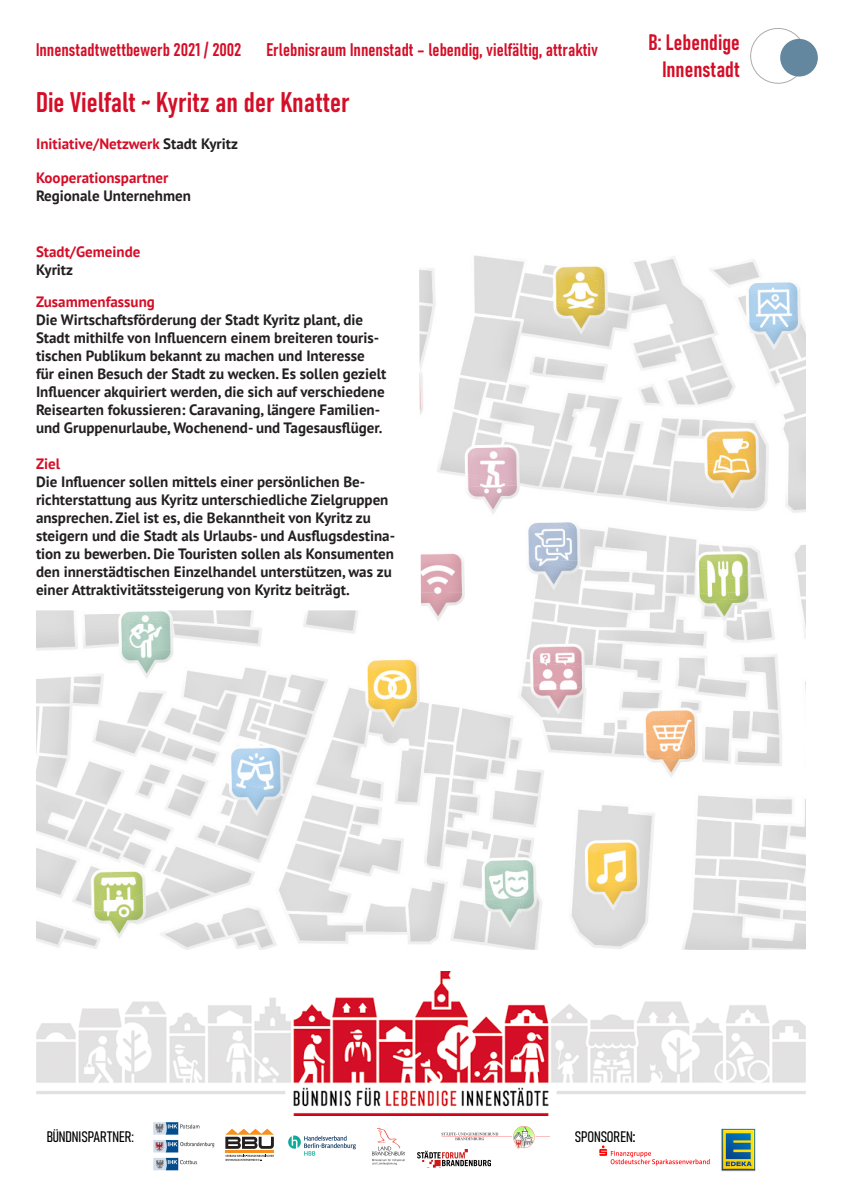
<style>
.page{position:relative;width:842px;height:1191px;background:#fff}
.page>*{position:absolute;margin:0;border:0;box-sizing:border-box;transform-origin:0 0}
.t1{font:28px "Bahnschrift";color:#d40e27}
.t2{font:22px/26.4px "Bahnschrift";color:#d40e27;text-align:right}
.t3{font:18px "Bahnschrift";color:#d40e27}
.t4{font:700 15px/18px "PT Sans";color:#231f20}
.t5{font:700 15px "PT Sans";color:#d40e27}
.t6{font:15px "Bahnschrift";color:#000}
.s1{color:#231f20}
</style>
<div class="page">
<hr style="left:225px;top:1150px;width:49px;height:2px;background:#f6911e">
<svg style="left:225px;top:1154px;width:49px;height:7px"></svg>
<svg style="left:225px;top:1128px;width:49px;height:20px"></svg>
<img style="left:417px;top:1149px;width:73px;height:18px">
<img style="left:288px;top:1135px;width:68px;height:21px">
<img style="left:372px;top:1128px;width:32px;height:37px">
<img style="left:441px;top:1126px;width:109px;height:22px">
<img style="left:153px;top:1122px;width:62px;height:49px">
<img style="left:599px;top:1145px;width:111px;height:21px">
<img style="left:721px;top:1128px;width:35px;height:43px">
<img style="left:36px;top:972px;width:770px;height:143px">
<div style="left:750px;top:28px;width:56px;height:56px;border:1px solid #afabab;border-radius:50%"></div>
<div style="left:780px;top:39px;width:38px;height:38px;background:#62879f;border-radius:50%"></div>
<img style="left:36px;top:255px;width:770px;height:695px">
<p class="t3" style="left:36px;top:36px;width:207px">Innenstadtwettbewerb 2021 / 2002</p>
<p class="t3" style="left:266px;top:36px;width:333px">Erlebnisraum Innenstadt – lebendig, vielfältig, attraktiv</p>
<p class="t1" style="left:36px;top:81px;width:315px">Die Vielfalt ~ Kyritz an der Knatter</p>
<p class="t5" style="left:36px;top:134px;width:203px">Initiative/Netzwerk <span class="s1">Stadt Kyritz</span></p>
<p class="t5" style="left:36px;top:168px;width:134px">Kooperationspartner</p>
<p class="t4" style="left:36px;top:187px;width:156px">Regionale Unternehmen</p>
<p class="t5" style="left:36px;top:242px;width:106px">Stadt/Gemeinde</p>
<p class="t4" style="left:36px;top:261px;width:39px">Kyritz</p>
<p class="t5" style="left:36px;top:292px;width:120px">Zusammenfassung</p>
<p class="t4" style="left:36px;top:311px;width:352px">Die Wirtschaftsförderung der Stadt Kyritz plant, die Stadt mithilfe von Influencern einem breiteren touris&shy;tischen Publikum bekannt zu machen und Interesse für einen Besuch der Stadt zu wecken. Es sollen gezielt Influencer akquiriert werden, die sich auf verschiedene Reisearten fokussieren: Caravaning, längere Familien&shy;und Gruppenurlaube, Wochenend- und Tagesausflüger.</p>
<p class="t5" style="left:36px;top:454px;width:26px">Ziel</p>
<p class="t4" style="left:36px;top:473px;width:361px">Die Influencer sollen mittels einer persönlichen Be&shy;richterstattung aus Kyritz unterschiedliche Zielgruppen ansprechen. Ziel ist es, die Bekanntheit von Kyritz zu steigern und die Stadt als Urlaubs- und Ausflugsdestina&shy;tion zu bewerben. Die Touristen sollen als Konsumenten den innerstädtischen Einzelhandel unterstützen, was zu einer Attraktivitätssteigerung von Kyritz beiträgt.</p>
<p class="t2" style="left:648px;top:28px;width:93px">B: Lebendige<br>Innenstadt</p>
<p class="t6" style="left:47px;top:1124px;width:89px">BÜNDNISPARTNER:</p>
<p class="t6" style="left:575px;top:1124px;width:62px">SPONSOREN:</p>
</div>
